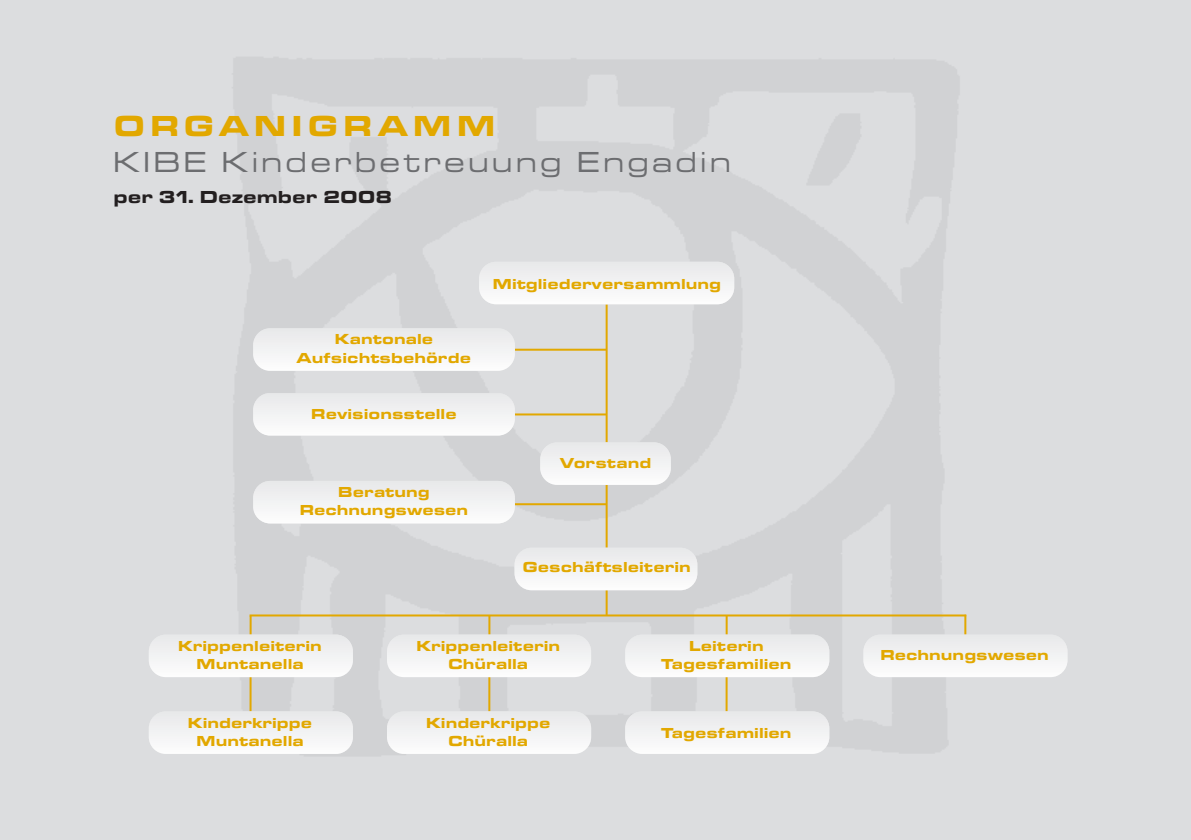
<style>
.page{position:relative;width:1191px;height:840px;background:#fff}
.page>*{position:absolute;margin:0;border:0;box-sizing:border-box;transform-origin:0 0}
.t1{font:30px "Microgramma EF Medium Extend";letter-spacing:.125em;color:#6c6d70}
.t2{font:30px "Microgramma EF Bold Extend";letter-spacing:.145em;color:#e2a800}
.t3{font:18px "Microgramma EF Bold Extend";color:#231f20}
.t4{font:15px/18px "Microgramma EF Bold Extend";color:#e2a800;text-align:center}
</style>
<div class="page">
<div style="left:0;top:0;width:1191px;height:839px;background:#dcdddf"></div>
<img style="left:186px;top:57px;width:795px;height:699px">
<hr style="left:605px;top:304px;width:2px;height:310px;background:#e2a800">
<div style="left:479px;top:261px;width:255px;height:43px;background:#f2f3f4;border-radius:17px"></div>
<div style="left:540px;top:442px;width:131px;height:42px;background:#f1f2f3;border-radius:17px"></div>
<div style="left:514px;top:547px;width:183px;height:43px;background:#f2f3f4;border-radius:17px"></div>
<hr style="left:507px;top:348px;width:99px;height:2px;background:#e2a800">
<hr style="left:507px;top:413px;width:99px;height:2px;background:#e2a800">
<hr style="left:511px;top:503px;width:95px;height:2px;background:#e2a800">
<div style="left:253px;top:328px;width:262px;height:42px;background:#f1f2f3;border-radius:17px"></div>
<div style="left:253px;top:393px;width:262px;height:42px;background:#f1f2f3;border-radius:17px"></div>
<hr style="left:249px;top:614px;width:717px;height:2px;background:#e2a800">
<hr style="left:249px;top:615px;width:3px;height:100px;background:#e2a800">
<hr style="left:488px;top:615px;width:2px;height:100px;background:#e2a800">
<hr style="left:725px;top:615px;width:2px;height:100px;background:#e2a800">
<hr style="left:964px;top:614px;width:2px;height:24px;background:#e2a800">
<div style="left:253px;top:480px;width:262px;height:43px;background:#f2f3f4;border-radius:17px"></div>
<div style="left:149px;top:634px;width:204px;height:42px;background:#f1f2f3;border-radius:17px"></div>
<div style="left:387px;top:634px;width:204px;height:42px;background:#f1f2f3;border-radius:17px"></div>
<div style="left:625px;top:634px;width:204px;height:42px;background:#f1f2f3;border-radius:17px"></div>
<div style="left:149px;top:711px;width:204px;height:42px;background:#f1f2f3;border-radius:17px"></div>
<div style="left:387px;top:711px;width:204px;height:42px;background:#f1f2f3;border-radius:17px"></div>
<div style="left:625px;top:711px;width:204px;height:42px;background:#f1f2f3;border-radius:17px"></div>
<div style="left:863px;top:634px;width:204px;height:42px;background:#f1f2f3;border-radius:17px"></div>
<h1 class="t2" style="left:113px;top:116px;width:384px">ORGANIGRAMM</h1>
<h1 class="t1" style="left:113px;top:152px;width:619px">KIBE Kinderbetreuung Engadin</h1>
<p class="t3" style="left:113px;top:191px;width:280px">per 31. Dezember 2008</p>
<p class="t4" style="left:297px;top:331px;width:176px">Kantonale<br>Aufsichtsbehörde</p>
<p class="t4" style="left:311px;top:405px;width:147px">Revisionsstelle</p>
<p class="t4" style="left:299px;top:484px;width:170px">Beratung<br>Rechnungswesen</p>
<p class="t4" style="left:492px;top:276px;width:230px">Mitgliederversammlung</p>
<p class="t4" style="left:560px;top:454px;width:93px">Vorstand</p>
<p class="t4" style="left:522px;top:558px;width:170px">Geschäftsleiterin</p>
<p class="t4" style="left:178px;top:637px;width:146px">Krippenleiterin<br>Muntanella</p>
<p class="t4" style="left:416px;top:637px;width:146px">Krippenleiterin<br>Chüralla</p>
<p class="t4" style="left:661px;top:637px;width:132px">Leiterin<br>Tagesfamilien</p>
<p class="t4" style="left:188px;top:714px;width:126px">Kinderkrippe<br>Muntanella</p>
<p class="t4" style="left:426px;top:714px;width:126px">Kinderkrippe<br>Chüralla</p>
<p class="t4" style="left:661px;top:724px;width:132px">Tagesfamilien</p>
<p class="t4" style="left:880px;top:646px;width:170px">Rechnungswesen</p>
</div>
